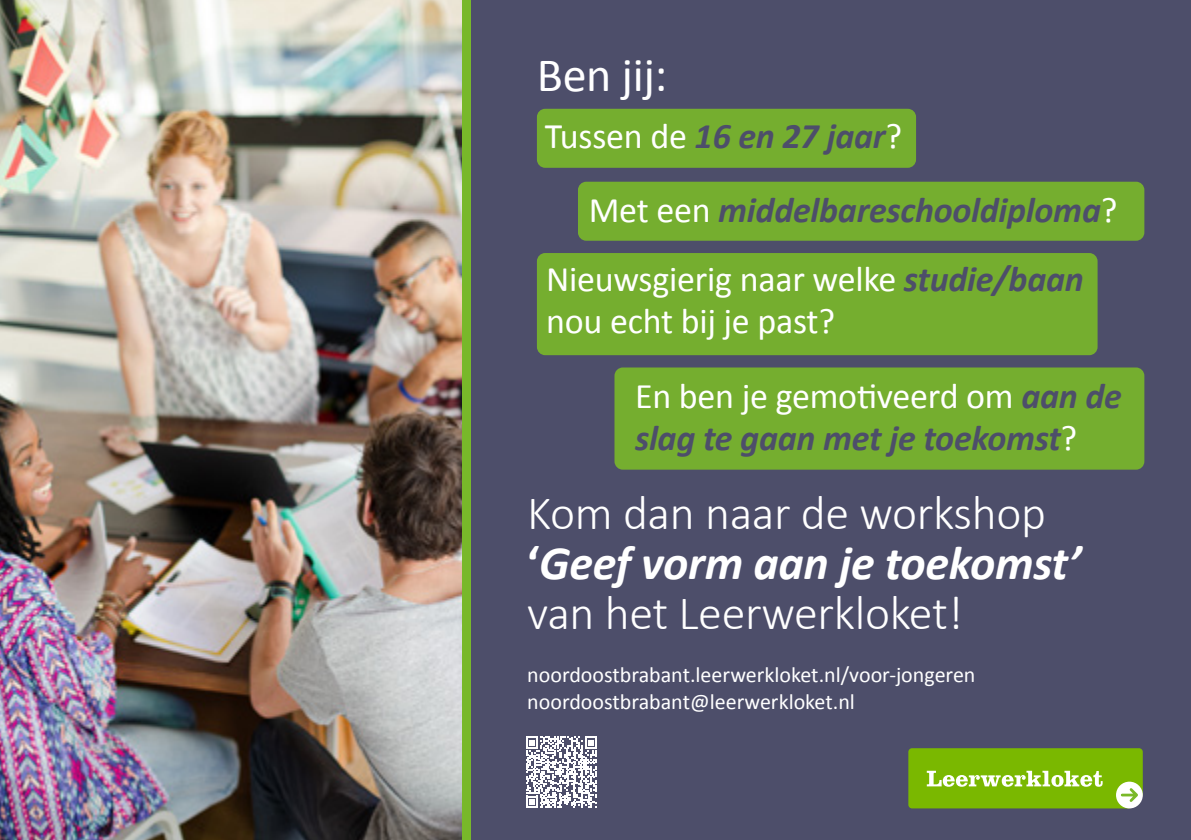
<style>
.page{position:relative;width:1191px;height:840px;background:#fff}
.page>*{position:absolute;margin:0;border:0;box-sizing:border-box;transform-origin:0 0}
.t1{font:300 48px/50px "Calibri";letter-spacing:-.005em;color:#fff}
.t2{font:48px "Calibri";letter-spacing:-.005em;color:#fff}
.t3{font:italic 700 36px/73.4px "Calibri";letter-spacing:-.005em;color:#4d4e6a}
.t4{font:36px/42px "Calibri";letter-spacing:-.005em;color:#fff}
.t5{font:22px/26.4px "Calibri";color:#fff}
.s1{font-weight:400;font-style:normal;color:#fff}
.s2{font-weight:700;font-style:italic;color:#4d4e6a}
.s3{font-weight:700}
.s4{font-weight:700;font-style:italic}
</style>
<div class="page">
<div style="left:471px;top:0;width:720px;height:839px;background:#4d4e6a"></div>
<img style="left:0;top:0;width:462px;height:839px">
<div style="left:462px;top:0;width:9px;height:839px;background:#78b82a"></div>
<div style="left:537px;top:109px;width:379px;height:59px;background:#75ae2f;border-radius:8px"></div>
<div style="left:578px;top:182px;width:566px;height:58px;background:#75ae2f;border-radius:8px"></div>
<div style="left:537px;top:253px;width:560px;height:102px;background:#75ae2f;border-radius:8px"></div>
<div style="left:614px;top:367px;width:530px;height:102px;background:#75ae2f;border-radius:8px"></div>
<svg style="left:908px;top:747px;width:234px;height:61px;background:#88bd21"></svg>
<svg style="left:526px;top:736px;width:71px;height:71px"></svg>
<h1 class="t2" style="left:537px;top:41px;width:132px">Ben jij:</h1>
<p class="t3" style="left:588px;top:98px;width:530px;text-indent:-44px"><span class="s1">Tussen de</span> 16 en 27 jaar<span class="s1">?<br>Met een</span> middelbareschooldiploma<span class="s1">?</span></p>
<p class="t4" style="left:546px;top:256px;width:539px">Nieuwsgierig naar welke <span class="s2">studie/baan </span>nou echt bij je past?</p>
<p class="t3" style="left:635px;top:373px;width:488px;line-height:42px"><span class="s1">En ben je gemotiveerd om</span> aan de slag te gaan met je toekomst<span class="s1">?</span></p>
<h1 class="t1" style="left:527px;top:487px;width:555px">Kom dan naar de workshop <span class="s3">‘</span><span class="s4">Geef vorm aan je toekomst’ </span>van het Leerwerkloket!</h1>
<p class="t5" style="left:527px;top:660px;width:450px">noordoostbrabant.leerwerkloket.nl/voor-jongeren noordoostbrabant@leerwerkloket.nl</p>
</div>
